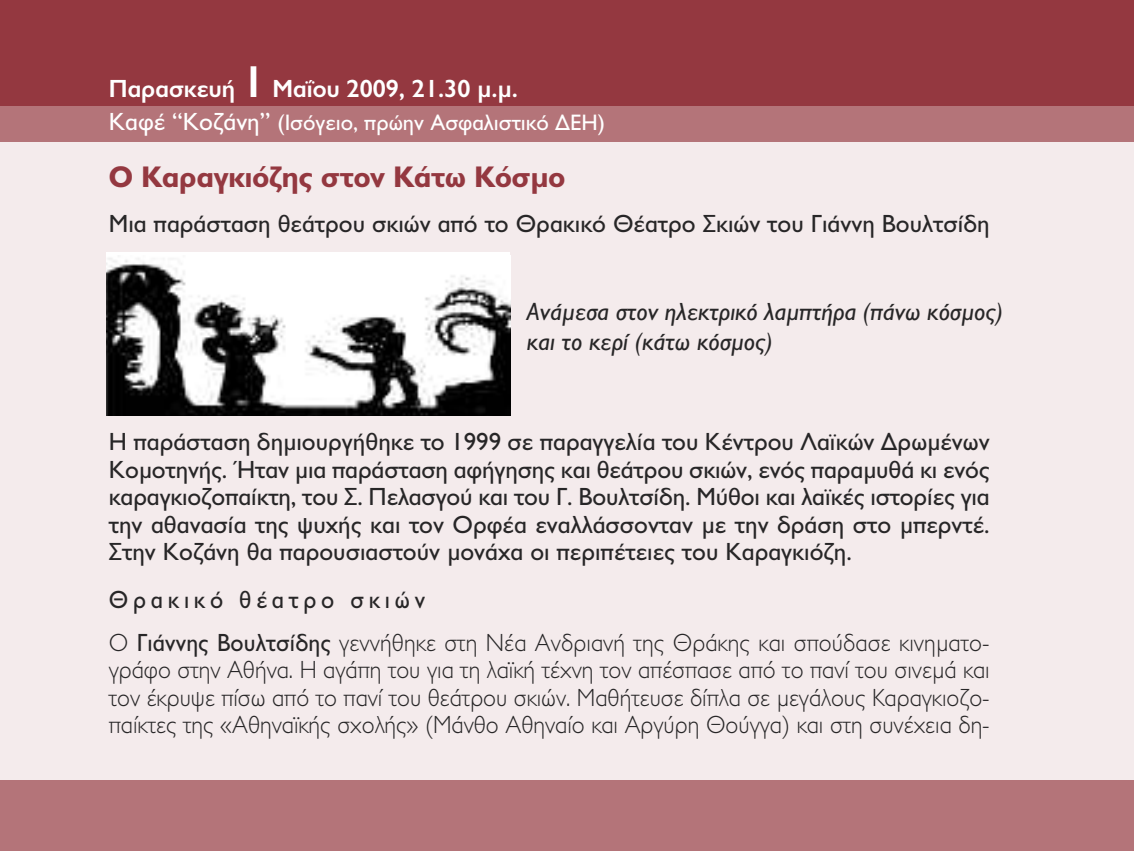
<style>
.page{position:relative;width:1134px;height:851px;background:#fff}
.page>*{position:absolute;margin:0;border:0;box-sizing:border-box;transform-origin:0 0}
.t1{font:700 30px "CF Jeckyl";color:#943840}
.t2{font:25px/27.5px "CF Jeckyl";color:#272627;text-align:justify}
.t3{font:300 25px/27.5px "CF Jeckyl";letter-spacing:.005em;color:#272627;scale:.95 1}
.t4{font:italic 25px/30px "CF Jeckyl";color:#272627}
.t5{font:600 25px "CF Jeckyl";color:#fff}
.t6{font:22.5px "CF Jeckyl";color:#fff}
.s1{font-size:45px}
.s2{font-size:25px}
.s3{font-weight:400}
</style>
<div class="page">
<div style="left:0;top:35px;width:1134px;height:780px;background:#f4ebec"></div>
<div style="left:0;top:0;width:1134px;height:106px;background:#943840"></div>
<div style="left:0;top:106px;width:1134px;height:36px;background:#b47479"></div>
<div style="left:106px;top:252px;width:404px;height:164px;background:#fff"></div>
<img style="left:106px;top:258px;width:404px;height:158px">
<div style="left:0;top:780px;width:1134px;height:70px;background:#b47479"></div>
<p class="t5" style="left:109px;top:75px;width:411px">Παρασκευή <span class="s1">1</span> Μαΐου 2009, 21.30 µ.µ.</p>
<p class="t6" style="left:109px;top:110px;width:498px"><span class="s2">Καφέ “Κοζάνη”</span> (Ισόγειο, πρώην Ασφαλιστικό ∆ΕΗ)</p>
<p class="t1" style="left:109px;top:160px;width:458px">Ο Καραγκιόζης στον Κάτω Κόσµο</p>
<p class="t2" style="left:109px;top:210px;width:882px">Μια παράσταση θεάτρου σκιών από το Θρακικό Θέατρο Σκιών του Γιάννη Βουλτσίδη</p>
<p class="t4" style="left:527px;top:297px;width:478px">Ανάµεσα στον ηλεκτρικό λαµπτήρα (πάνω κόσµος) και το κερί (κάτω κόσµος)</p>
<p class="t2" style="left:109px;top:428px;width:882px">Η παράσταση δηµιουργήθηκε το 1999 σε παραγγελία του Κέντρου Λαϊκών ∆ρωµένων Κοµοτηνής. Ήταν µια παράσταση αφήγησης και θεάτρου σκιών, ενός παραµυθά κι ενός καραγκιοζοπαίκτη, του Σ. Πελασγού και του Γ. Βουλτσίδη. Μύθοι και λαϊκές ιστορίες για την αθανασία της ψυχής και τον Ορφέα εναλλάσσονταν µε την δράση στο µπερντέ.<br>Στην Κοζάνη θα παρουσιαστούν µονάχα οι περιπέτειες του Καραγκιόζη.</p>
<p class="t3" style="left:109px;top:578px;width:929px;line-height:42.5px"><span class="s3">Θρακικό θέατρο σκιών<br></span>Ο <span class="s3">Γιάννης Βουλτσίδης</span> γεννήθηκε στη Νέα Ανδριανή της Θράκης και σπούδασε κινηµατο-</p>
<p class="t3" style="left:109px;top:656px;width:929px;text-align:justify">γράφο στην Αθήνα. Η αγάπη του για τη λαϊκή τέχνη τον απέσπασε από το πανί του σινεµά και τον έκρυψε πίσω από το πανί του θεάτρου σκιών. Μαθήτευσε δίπλα σε µεγάλους Καραγκιοζο&shy;παίκτες της «Αθηναϊκής σχολής» (Μάνθο Αθηναίο και Αργύρη Θούγγα) και στη συνέχεια δη-</p>
</div>
